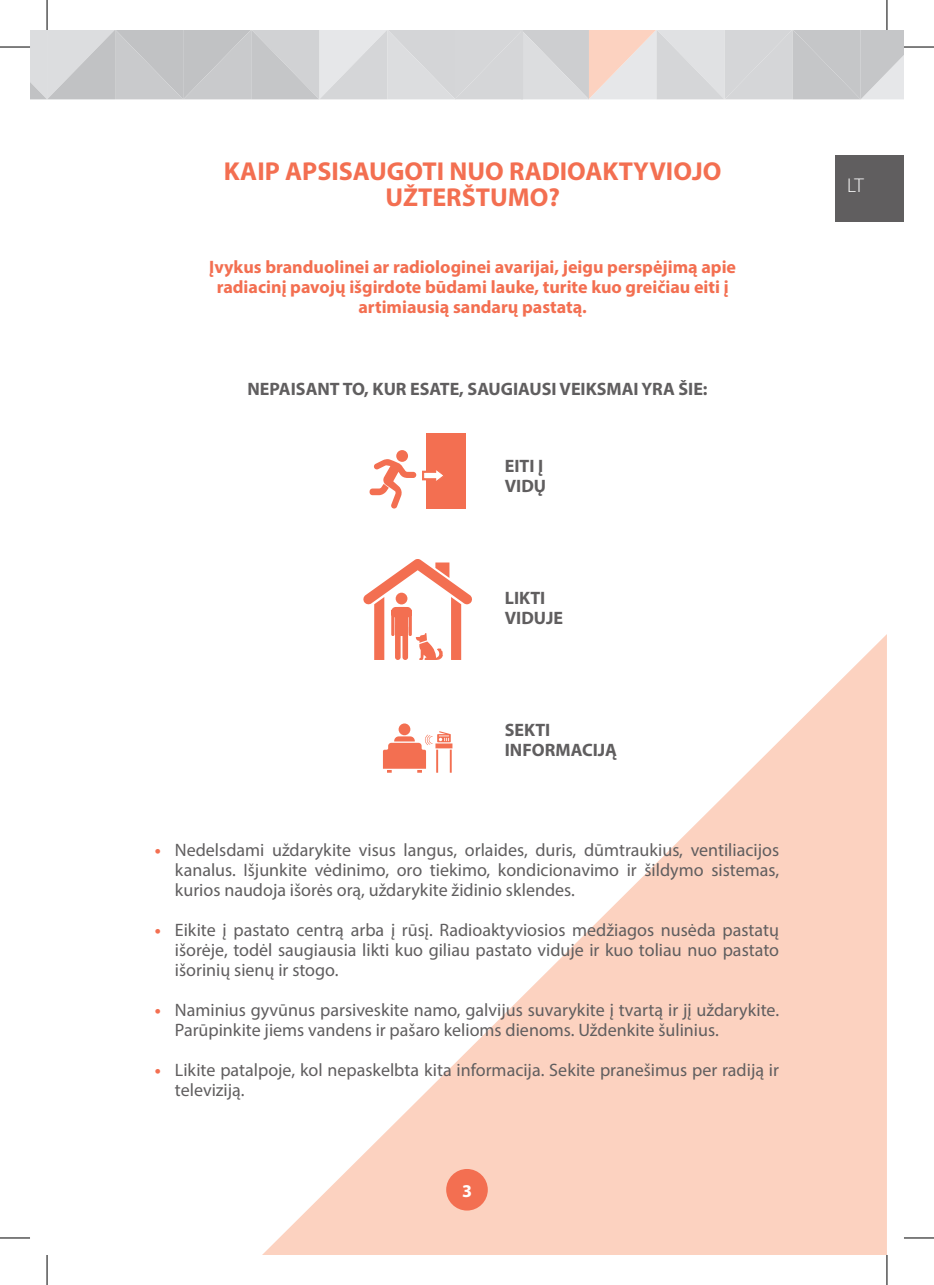
<style>
.page{position:relative;width:934px;height:1285px;background:#fff}
.page>*{position:absolute;margin:0;border:0;box-sizing:border-box;transform-origin:0 0}
.t1{font:700 26px/26px "Myriad Pro";color:#f36f51;text-align:center}
.t2{font:300 20px "Myriad Pro";color:#fff}
.t3{font:18px/20px "Myriad Pro";color:#605e5f;text-align:justify}
.t4{font:700 18px/20px "Myriad Pro";color:#f36f51;text-align:center}
.t5{font:700 18px/20px "Myriad Pro";color:#605e5f}
.t6{font:700 18px "Myriad Pro";color:#fff}
.s1{font-weight:700;color:#f36f51}
</style>
<div class="page">
<svg style="left:30px;top:30px;width:873px;height:69px;background:#d3d2d3"></svg>
<svg style="left:262px;top:635px;width:624px;height:620px;fill:#fcd2c0"></svg>
<svg style="left:369px;top:450px;width:47px;height:58px"></svg>
<div style="left:426px;top:433px;width:39px;height:75px;background:#f36f51"></div>
<svg style="left:422px;top:470px;width:22px;height:11px"></svg>
<svg style="left:362px;top:559px;width:110px;height:101px"></svg>
<svg style="left:383px;top:723px;width:69px;height:49px"></svg>
<div style="left:446px;top:1169px;width:41px;height:41px;background:#f36f51;border-radius:50%"></div>
<div style="left:835px;top:155px;width:68px;height:66px;background:#605e5f"></div>
<hr style="left:0;top:47px;width:30px;height:1px;background:#000">
<hr style="left:903px;top:47px;width:30px;height:1px;background:#000">
<hr style="left:0;top:1237px;width:30px;height:1px;background:#000">
<hr style="left:903px;top:1237px;width:30px;height:1px;background:#000">
<hr style="left:47px;top:0;width:1px;height:30px;background:#000">
<hr style="left:47px;top:1255px;width:1px;height:30px;background:#000">
<hr style="left:886px;top:0;width:1px;height:30px;background:#000">
<hr style="left:886px;top:1255px;width:1px;height:30px;background:#000">
<h1 class="t1" style="left:224px;top:157px;width:498px">KAIP APSISAUGOTI NUO RADIOAKTYVIOJO<br>UŽTERŠTUMO?</h1>
<p class="t4" style="left:209px;top:257px;width:528px">Įvykus branduolinei ar radiologinei avarijai, jeigu perspėjimą apie radiacinį pavojų išgirdote būdami lauke, turite kuo greičiau eiti į artimiausią sandarų pastatą.</p>
<p class="t5" style="left:247px;top:378px;width:461px">NEPAISANT TO, KUR ESATE, SAUGIAUSI VEIKSMAI YRA ŠIE:</p>
<p class="t5" style="left:504px;top:455px;width:43px">EITI Į<br>VIDŲ</p>
<p class="t5" style="left:504px;top:587px;width:60px">LIKTI<br>VIDUJE</p>
<p class="t5" style="left:504px;top:719px;width:114px">SEKTI<br>INFORMACIJĄ</p>
<p class="t3" style="left:175px;top:839px;width:605px;text-indent:-20px"><span class="s1">•</span> Nedelsdami uždarykite visus langus, orlaides, duris, dūmtraukius, ventiliacijos kanalus. Išjunkite vėdinimo, oro tiekimo, kondicionavimo ir šildymo sistemas, kurios naudoja išorės orą, uždarykite židinio sklendes.</p>
<p class="t3" style="left:175px;top:919px;width:605px;text-indent:-20px"><span class="s1">•</span> Eikite į pastato centrą arba į rūsį. Radioaktyviosios medžiagos nusėda pastatų išorėje, todėl saugiausia likti kuo giliau pastato viduje ir kuo toliau nuo pastato išorinių sienų ir stogo.</p>
<p class="t3" style="left:175px;top:999px;width:605px;text-indent:-20px"><span class="s1">•</span> Naminius gyvūnus parsiveskite namo, galvijus suvarykite į tvartą ir jį uždarykite.<br>Parūpinkite jiems vandens ir pašaro kelioms dienoms. Uždenkite šulinius.</p>
<p class="t3" style="left:175px;top:1059px;width:605px;text-indent:-20px"><span class="s1">•</span> Likite patalpoje, kol nepaskelbta kita informacija. Sekite pranešimus per radiją ir televiziją.</p>
<p class="t6" style="left:462px;top:1178px;width:11px">3</p>
<p class="t2" style="left:846px;top:175px;width:18px">LT</p>
</div>
